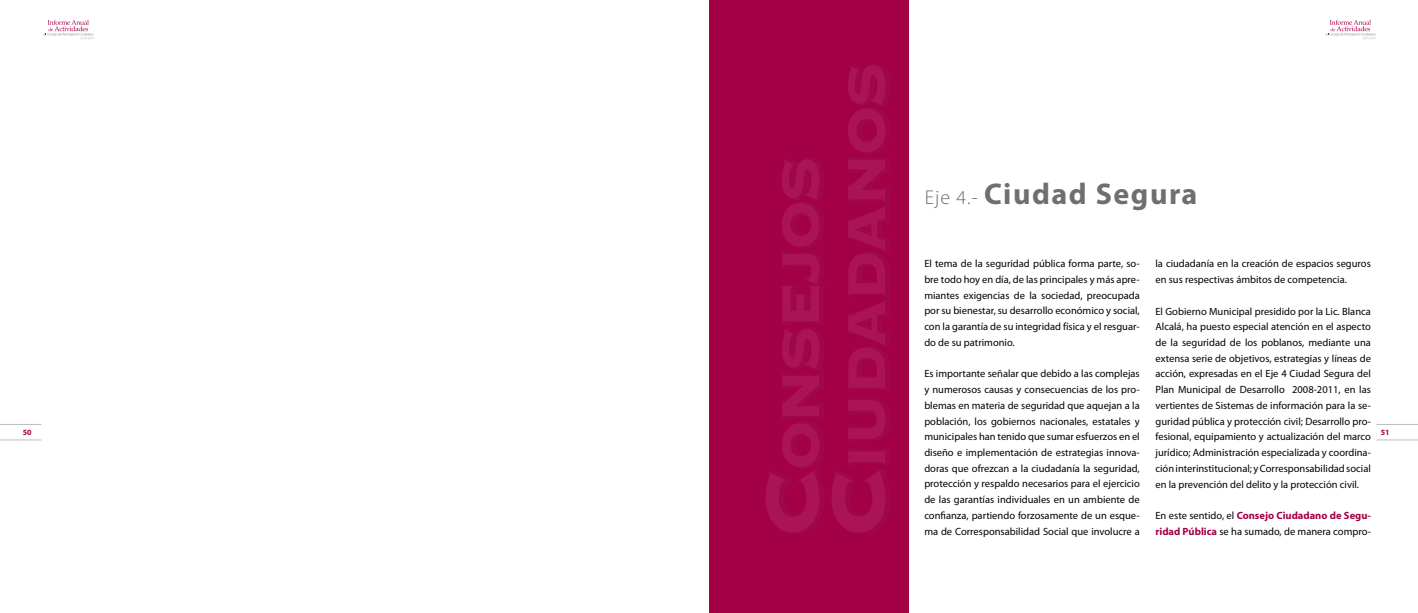
<style>
.page{position:relative;width:1418px;height:613px;background:#fff}
.page>*{position:absolute;margin:0;border:0;box-sizing:border-box;transform-origin:0 0}
.t1{font:700 30px "Myriad Pro";letter-spacing:.05em;color:#6d6f71}
.t2{font:10.5px/15.7px "Myriad Pro";color:#000;text-align:justify}
.t3{font:700 8px "Myriad Pro";color:#a40046}
.s1{font-weight:300;font-size:20px}
.s2{font-weight:700;color:#a40046}
</style>
<div class="page">
<hr style="left:0;top:424px;width:41px;height:1px;background:#bcbdc0">
<hr style="left:0;top:439px;width:41px;height:1px;background:#bcbdc0">
<svg style="left:43px;top:20px;width:51px;height:19px"></svg>
<div style="left:709px;top:0;width:199px;height:612px;background:#a40046"></div>
<svg style="left:766px;top:65px;width:120px;height:468px"></svg>
<hr style="left:1376px;top:424px;width:41px;height:1px;background:#bcbdc0">
<hr style="left:1376px;top:439px;width:41px;height:1px;background:#bcbdc0">
<svg style="left:1325px;top:20px;width:50px;height:19px"></svg>
<h1 class="t1" style="left:924px;top:174px;width:274px"><span class="s1">Eje 4.-</span> Ciudad Segura</h1>
<p class="t2" style="left:924px;top:255px;width:217px">El tema de la seguridad pública forma parte, so&shy;bre todo hoy en día, de las principales y más apre&shy;miantes exigencias de la sociedad, preocupada por su bienestar, su desarrollo económico y social, con la garantía de su integridad física y el resguar&shy;do de su patrimonio.</p>
<p class="t2" style="left:924px;top:365px;width:217px">Es importante señalar que debido a las complejas y numerosos causas y consecuencias de los pro&shy;blemas en materia de seguridad que aquejan a la población, los gobiernos nacionales, estatales y municipales han tenido que sumar esfuerzos en el diseño e implementación de estrategias innova&shy;doras que ofrezcan a la ciudadanía la seguridad, protección y respaldo necesarios para el ejercicio de las garantías individuales en un ambiente de confianza, partiendo forzosamente de un esque&shy;ma de Corresponsabilidad Social que involucre a</p>
<p class="t2" style="left:1155px;top:255px;width:217px">la ciudadanía en la creación de espacios seguros en sus respectivas ámbitos de competencia.</p>
<p class="t2" style="left:1155px;top:303px;width:217px">El Gobierno Municipal presidido por la Lic. Blanca Alcalá, ha puesto especial atención en el aspecto de la seguridad de los poblanos, mediante una extensa serie de objetivos, estrategias y líneas de acción, expresadas en el Eje 4 Ciudad Segura del Plan Municipal de Desarrollo 2008-2011, en las vertientes de Sistemas de información para la se&shy;guridad pública y protección civil; Desarrollo pro&shy;fesional, equipamiento y actualización del marco jurídico; Administración especializada y coordina&shy;ción interinstitucional; y Corresponsabilidad social en la prevención del delito y la protección civil.</p>
<p class="t2" style="left:1155px;top:507px;width:217px">En este sentido, el <span class="s2">Consejo Ciudadano de Segu&shy;ridad Pública</span> se ha sumado, de manera compro-</p>
<p class="t3" style="left:23px;top:426px;width:10px">50</p>
<p class="t3" style="left:1380px;top:426px;width:10px">51</p>
</div>
